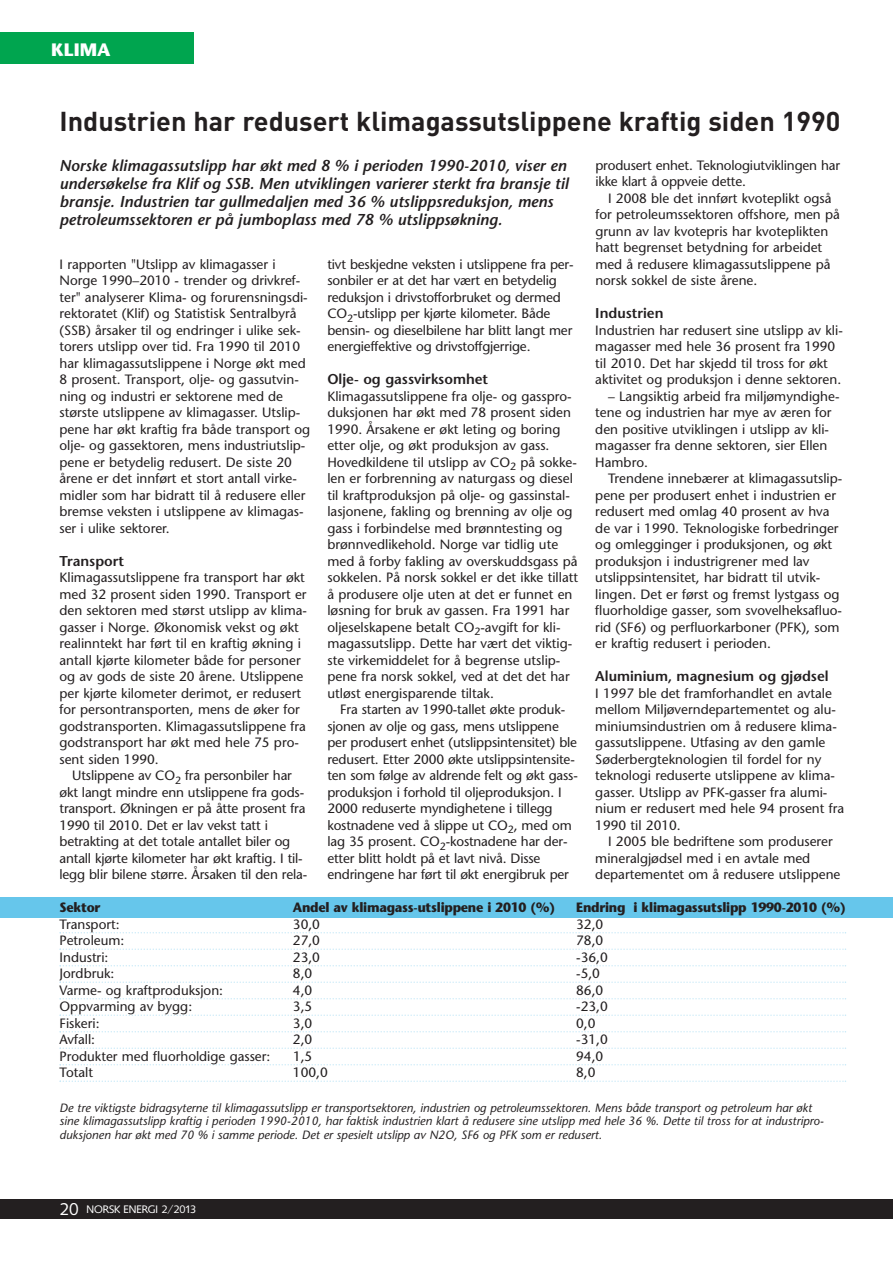
<style>
.page{position:relative;width:893px;height:1263px;background:#fff}
.page>*{position:absolute;margin:0;border:0;box-sizing:border-box;transform-origin:0 0}
.t1{font:700 27px "DIN";color:#231f20}
.t2{font:700 18px "Stone Sans";color:#fff}
.t3{font:italic 600 15.75px/18px "Stone Sans";color:#231f20}
.t4{font:600 14.25px "Stone Sans";color:#231f20}
.t5{font:13.5px/16.5px "Stone Sans";color:#231f20}
.t6{font:700 13.5px "Stone Sans";letter-spacing:-.02em;color:#231f20;scale:.94 1}
.t7{font:italic 12px/13.5px "Stone Sans";color:#231f20}
.t8{font:10.5px "Saxony";color:#fff}
.s1{font-size:16.5px}
</style>
<div class="page">
<div style="left:0;top:897px;width:893px;height:21px;background:#66c6eb"></div>
<div style="left:0;top:1199px;width:893px;height:19px;background:#231f20"></div>
<div style="left:0;top:32px;width:194px;height:32px;background:#00a54f"></div>
<svg style="left:60px;top:932px;width:786px;height:1px"></svg>
<svg style="left:60px;top:948px;width:786px;height:2px"></svg>
<svg style="left:60px;top:965px;width:786px;height:1px"></svg>
<svg style="left:60px;top:981px;width:786px;height:2px"></svg>
<svg style="left:60px;top:998px;width:786px;height:1px"></svg>
<svg style="left:60px;top:1014px;width:786px;height:2px"></svg>
<svg style="left:60px;top:1031px;width:786px;height:1px"></svg>
<svg style="left:60px;top:1047px;width:786px;height:2px"></svg>
<svg style="left:60px;top:1064px;width:786px;height:1px"></svg>
<svg style="left:60px;top:1080px;width:786px;height:2px"></svg>
<h2 class="t2" style="left:51px;top:42px;width:61px">KLIMA</h2>
<h1 class="t1" style="left:60px;top:105px;width:782px">Industrien har redusert klimagassutslippene kraftig siden 1990</h1>
<p class="t3" style="left:60px;top:158px;width:511px">Norske klimagassutslipp har økt med 8 % i perioden 1990-2010, viser en undersøkelse fra Klif og SSB. Men utviklingen varierer sterkt fra bransje til bransje. Industrien tar gullmedaljen med 36 % utslippsreduksjon, mens petroleumssektoren er på jumboplass med 78 % utslippsøkning.</p>
<p class="t5" style="left:595px;top:158px;width:246px">produsert enhet. Teknologiutviklingen har ikke klart å oppveie dette.</p>
<p class="t5" style="left:595px;top:191px;width:246px;text-indent:13px">I 2008 ble det innført kvoteplikt også for petroleumssektoren offshore, men på grunn av lav kvotepris har kvoteplikten hatt begrenset betydning for arbeidet med å redusere klimagassutslippene på norsk sokkel de siste årene.</p>
<p class="t4" style="left:595px;top:308px;width:70px">Industrien</p>
<p class="t5" style="left:595px;top:323px;width:249px">Industrien har redusert sine utslipp av kli&shy;magasser med hele 36 prosent fra 1990 til 2010. Det har skjedd til tross for økt aktivitet og produksjon i denne sektoren.</p>
<p class="t5" style="left:595px;top:389px;width:246px;text-indent:13px">– Langsiktig arbeid fra miljømyndighe&shy;tene og industrien har mye av æren for den positive utviklingen i utslipp av kli&shy;magasser fra denne sektoren, sier Ellen Hambro.</p>
<p class="t5" style="left:595px;top:471px;width:249px;text-indent:13px">Trendene innebærer at klimagassutslip&shy;pene per produsert enhet i industrien er redusert med omlag 40 prosent av hva de var i 1990. Teknologiske forbedringer og omlegginger i produksjonen, og økt produksjon i industrigrener med lav utslippsintensitet, har bidratt til utvik&shy;lingen. Det er først og fremst lystgass og fluorholdige gasser, som svovelheksafluo&shy;rid (SF6) og perfluorkarboner (PFK), som er kraftig redusert i perioden.</p>
<p class="t4" style="left:595px;top:671px;width:235px">Aluminium, magnesium og gjødsel</p>
<p class="t5" style="left:595px;top:686px;width:250px">I 1997 ble det framforhandlet en avtale mellom Miljøverndepartementet og alu&shy;miniumsindustrien om å redusere klima&shy;gassutslippene. Utfasing av den gamle Søderbergteknologien til fordel for ny teknologi reduserte utslippene av klima&shy;gasser. Utslipp av PFK-gasser fra alumi&shy;nium er redusert med hele 94 prosent fra 1990 til 2010.</p>
<p class="t5" style="left:595px;top:834px;width:247px;text-indent:13px">I 2005 ble bedriftene som produserer mineralgjødsel med i en avtale med departementet om å redusere utslippene</p>
<p class="t5" style="left:327px;top:257px;width:248px">tivt beskjedne veksten i utslippene fra per&shy;sonbiler er at det har vært en betydelig reduksjon i drivstofforbruket og dermed CO<sub>2</sub>-utslipp per kjørte kilometer. Både bensin- og dieselbilene har blitt langt mer energieffektive og drivstoffgjerrige.</p>
<p class="t4" style="left:327px;top:374px;width:162px">Olje- og gassvirksomhet</p>
<p class="t5" style="left:327px;top:389px;width:252px">Klimagassutslippene fra olje- og gasspro&shy;duksjonen har økt med 78 prosent siden 1990. Årsakene er økt leting og boring etter olje, og økt produksjon av gass.<br>Hovedkildene til utslipp av CO<sub>2</sub> på sokke&shy;len er forbrenning av naturgass og diesel til kraftproduksjon på olje- og gassinstal&shy;lasjonene, fakling og brenning av olje og gass i forbindelse med brønntesting og brønnvedlikehold. Norge var tidlig ute med å forby fakling av overskuddsgass på sokkelen. På norsk sokkel er det ikke tillatt å produsere olje uten at det er funnet en løsning for bruk av gassen. Fra 1991 har oljeselskapene betalt CO<sub>2</sub>-avgift for kli&shy;magassutslipp. Dette har vært det viktig&shy;ste virkemiddelet for å begrense utslip&shy;pene fra norsk sokkel, ved at det det har utløst energisparende tiltak.</p>
<p class="t5" style="left:327px;top:702px;width:252px;text-indent:13px">Fra starten av 1990-tallet økte produk&shy;sjonen av olje og gass, mens utslippene per produsert enhet (utslippsintensitet) ble redusert. Etter 2000 økte utslippsintensite&shy;ten som følge av aldrende felt og økt gass&shy;produksjon i forhold til oljeproduksjon. I 2000 reduserte myndighetene i tillegg kostnadene ved å slippe ut CO<sub>2</sub>, med om lag 35 prosent. CO<sub>2</sub>-kostnadene har der&shy;etter blitt holdt på et lavt nivå. Disse endringene har ført til økt energibruk per</p>
<p class="t5" style="left:60px;top:257px;width:252px">I rapporten "Utslipp av klimagasser i Norge 1990–2010 - trender og drivkref&shy;ter" analyserer Klima- og forurensningsdi&shy;rektoratet (Klif) og Statistisk Sentralbyrå (SSB) årsaker til og endringer i ulike sek&shy;torers utslipp over tid. Fra 1990 til 2010 har klimagassutslippene i Norge økt med 8 prosent. Transport, olje- og gassutvin&shy;ning og industri er sektorene med de største utslippene av klimagasser. Utslip&shy;pene har økt kraftig fra både transport og olje- og gassektoren, mens industriutslip&shy;pene er betydelig redusert. De siste 20 årene er det innført et stort antall virke&shy;midler som har bidratt til å redusere eller bremse veksten i utslippene av klimagas&shy;ser i ulike sektorer.</p>
<p class="t4" style="left:60px;top:555px;width:66px">Transport</p>
<p class="t5" style="left:60px;top:570px;width:249px">Klimagassutslippene fra transport har økt med 32 prosent siden 1990. Transport er den sektoren med størst utslipp av klima&shy;gasser i Norge. Økonomisk vekst og økt realinntekt har ført til en kraftig økning i antall kjørte kilometer både for personer og av gods de siste 20 årene. Utslippene per kjørte kilometer derimot, er redusert for persontransporten, mens de øker for godstransporten. Klimagassutslippene fra godstransport har økt med hele 75 pro&shy;sent siden 1990.</p>
<p class="t5" style="left:60px;top:768px;width:249px;text-indent:13px">Utslippene av CO<sub>2</sub> fra personbiler har økt langt mindre enn utslippene fra gods&shy;transport. Økningen er på åtte prosent fra 1990 til 2010. Det er lav vekst tatt i betrakting at det totale antallet biler og antall kjørte kilometer har økt kraftig. I til&shy;legg blir bilene større. Årsaken til den rela-</p>
<p class="t6" style="left:60px;top:902px;width:45px">Sektor</p>
<p class="t6" style="left:293px;top:902px;width:280px">Andel av klimagass-utslippene i 2010 (%)</p>
<p class="t6" style="left:576px;top:902px;width:288px">Endring i klimagassutslipp 1990-2010 (%)</p>
<p class="t5" style="left:60px;top:917px;width:62px">Transport:</p>
<p class="t5" style="left:293px;top:917px;width:29px">30,0</p>
<p class="t5" style="left:576px;top:917px;width:29px">32,0</p>
<p class="t5" style="left:60px;top:933px;width:66px">Petroleum:</p>
<p class="t5" style="left:293px;top:933px;width:29px">27,0</p>
<p class="t5" style="left:576px;top:933px;width:29px">78,0</p>
<p class="t5" style="left:60px;top:950px;width:50px">Industri:</p>
<p class="t5" style="left:293px;top:950px;width:29px">23,0</p>
<p class="t5" style="left:576px;top:950px;width:33px">-36,0</p>
<p class="t5" style="left:60px;top:966px;width:56px">Jordbruk:</p>
<p class="t5" style="left:293px;top:966px;width:21px">8,0</p>
<p class="t5" style="left:576px;top:966px;width:25px">-5,0</p>
<p class="t5" style="left:60px;top:983px;width:165px">Varme- og kraftproduksjon:</p>
<p class="t5" style="left:293px;top:983px;width:21px">4,0</p>
<p class="t5" style="left:576px;top:983px;width:29px">86,0</p>
<p class="t5" style="left:60px;top:999px;width:134px">Oppvarming av bygg:</p>
<p class="t5" style="left:293px;top:999px;width:21px">3,5</p>
<p class="t5" style="left:576px;top:999px;width:33px">-23,0</p>
<p class="t5" style="left:60px;top:1016px;width:42px">Fiskeri:</p>
<p class="t5" style="left:293px;top:1016px;width:21px">3,0</p>
<p class="t5" style="left:576px;top:1016px;width:21px">0,0</p>
<p class="t5" style="left:60px;top:1032px;width:37px">Avfall:</p>
<p class="t5" style="left:293px;top:1032px;width:21px">2,0</p>
<p class="t5" style="left:576px;top:1032px;width:33px">-31,0</p>
<p class="t5" style="left:60px;top:1049px;width:212px">Produkter med fluorholdige gasser:</p>
<p class="t5" style="left:293px;top:1049px;width:21px">1,5</p>
<p class="t5" style="left:576px;top:1049px;width:29px">94,0</p>
<p class="t5" style="left:60px;top:1065px;width:35px">Totalt</p>
<p class="t5" style="left:293px;top:1065px;width:36px">100,0</p>
<p class="t5" style="left:576px;top:1065px;width:21px">8,0</p>
<p class="t7" style="left:60px;top:1102px;width:766px">De tre viktigste bidragsyterne til klimagassutslipp er transportsektoren, industrien og petroleumssektoren. Mens både transport og petroleum har økt sine klimagassutslipp kraftig i perioden 1990-2010, har faktisk industrien klart å redusere sine utslipp med hele 36 %. Dette til tross for at industripro&shy;duksjonen har økt med 70 % i samme periode. Det er spesielt utslipp av N2O, SF6 og PFK som er redusert.</p>
<p class="t8" style="left:60px;top:1203px;width:138px"><span class="s1">20</span> NORSK ENERGI 2/2013</p>
</div>
